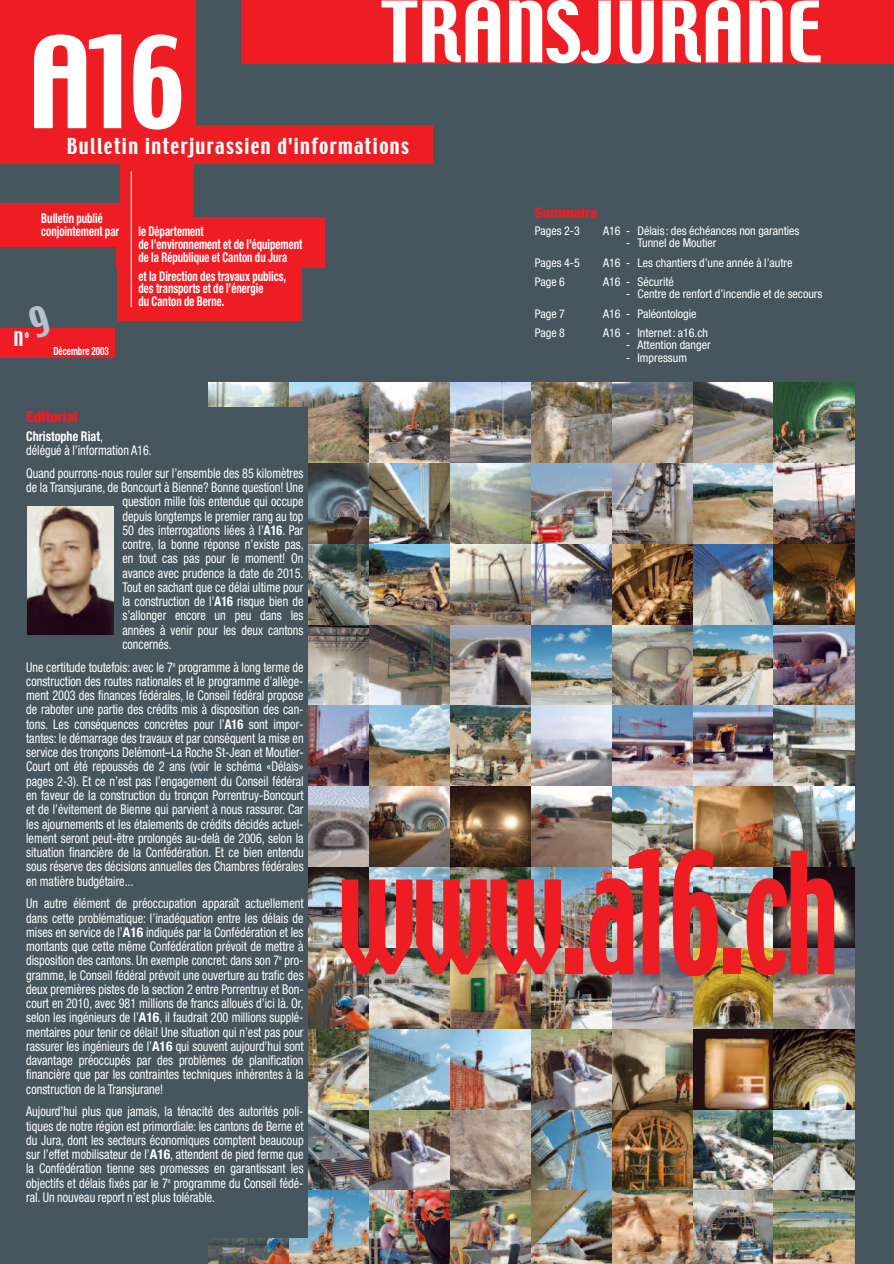
<style>
.page{position:relative;width:894px;height:1264px;background:#fff}
.page>*{position:absolute;margin:0;border:0;box-sizing:border-box;transform-origin:0 0}
.t1{font:150px "Techno";letter-spacing:-.05em;color:#ee1d23;scale:.7 1}
.t2{font:112.5px "Techno";color:#fff}
.t3{font:75px "Techno";color:#fff}
.t4{font:19.5px "Techno";letter-spacing:.075em;color:#fff}
.t5{font:18px "Techno";color:#fff}
.t6{font:900 condensed 15px "Helvetica Neue";color:#ee1d23}
.t7{font:condensed 13.5px/14.2px "Helvetica Neue";color:#fff;text-align:justify;scale:.9 1}
.t8{font:700 condensed 13.5px/12.8px "Helvetica Neue";color:#fff;scale:.8 1}
.t9{font:condensed 12px "Helvetica Neue";color:#fff}
.t10{font:700 condensed 11.25px "Helvetica Neue";color:#fff;scale:.8 1}
.s1{font-weight:700}
</style>
<div class="page">
<img style="left:0;top:0;width:894px;height:1264px">
<svg style="left:27px;top:304px;width:25px;height:35px"></svg>
<h3 class="t3" style="left:381px;top:-7px;width:442px">TRANSJURANE</h3>
<h2 class="t2" style="left:28px;top:24px;width:159px">A16</h2>
<h3 class="t4" style="left:67px;top:136px;width:343px">Bulletin interjurassien d'informations</h3>
<p class="t8" style="left:41px;top:213px;width:99px">Bulletin publié conjointement par</p>
<h3 class="t5" style="left:13px;top:329px;width:17px">N<sup>o</sup></h3>
<p class="t10" style="left:53px;top:347px;width:71px">Décembre 2003</p>
<p class="t8" style="left:138px;top:226px;width:206px">le Département<br>de l’environnement et de l’équipement de la République et Canton du Jura</p>
<p class="t8" style="left:138px;top:271px;width:186px">et la Direction des travaux publics, des transports et de l’énergie<br>du Canton de Berne.</p>
<p class="t6" style="left:26px;top:411px;width:53px">Editorial</p>
<p class="t7" style="left:26px;top:430px;width:141px"><span class="s1">Christophe Riat</span>,<br>délégué à l’information A16.</p>
<p class="t7" style="left:26px;top:467px;width:310px">Quand pourrons-nous rouler sur l’ensemble des 85 kilomètres</p>
<p class="t7" style="left:26px;top:481px;width:310px">de la Transjurane, de Boncourt à Bienne? Bonne question! Une</p>
<p class="t7" style="left:122px;top:495px;width:203px">question mille fois entendue qui occupe</p>
<p class="t7" style="left:122px;top:510px;width:203px">depuis longtemps le premier rang au top</p>
<p class="t7" style="left:122px;top:524px;width:203px">50 des interrogations liées à l’<span class="s1">A16</span>. Par</p>
<p class="t7" style="left:122px;top:538px;width:203px">contre, la bonne réponse n’existe pas,</p>
<p class="t7" style="left:122px;top:552px;width:203px">en tout cas pas pour le moment! On</p>
<p class="t7" style="left:122px;top:567px;width:203px">avance avec prudence la date de 2015.</p>
<p class="t7" style="left:122px;top:581px;width:203px">Tout en sachant que ce délai ultime pour</p>
<p class="t7" style="left:122px;top:595px;width:203px">la construction de l’<span class="s1">A16</span> risque bien de</p>
<p class="t7" style="left:122px;top:609px;width:203px">s’allonger encore un peu dans les</p>
<p class="t7" style="left:122px;top:624px;width:203px">années à venir pour les deux cantons</p>
<p class="t7" style="left:122px;top:638px;width:56px">concernés.</p>
<p class="t7" style="left:26px;top:661px;width:310px">Une certitude toutefois: avec le 7<sup>e</sup> programme à long terme de construction des routes nationales et le programme d’allège&shy;ment 2003 des finances fédérales, le Conseil fédéral propose de raboter une partie des crédits mis à disposition des can&shy;tons. Les conséquences concrètes pour l’<span class="s1">A16</span> sont impor&shy;tantes: le démarrage des travaux et par conséquent la mise en service des tronçons Delémont–La Roche St-Jean et Moutier-Court ont été repoussés de 2 ans (voir le schéma «Délais» pages 2-3). Et ce n’est pas l’engagement du Conseil fédéral en faveur de la construction du tronçon Porrentruy-Boncourt et de l’évitement de Bienne qui parvient à nous rassurer. Car les ajournements et les étalements de crédits décidés actuel&shy;lement seront peut-être prolongés au-delà de 2006, selon la situation financière de la Confédération. Et ce bien entendu sous réserve des décisions annuelles des Chambres fédérales en matière budgétaire...</p>
<p class="t7" style="left:26px;top:897px;width:310px">Un autre élément de préoccupation apparaît actuellement dans cette problématique: l’inadéquation entre les délais de mises en service de l’<span class="s1">A16</span> indiqués par la Confédération et les montants que cette même Confédération prévoit de mettre à disposition des cantons. Un exemple concret: dans son 7<sup>e</sup> pro&shy;gramme, le Conseil fédéral prévoit une ouverture au trafic des deux premières pistes de la section 2 entre Porrentruy et Bon&shy;court en 2010, avec 981 millions de francs alloués d’ici là. Or, selon les ingénieurs de l’<span class="s1">A16</span>, il faudrait 200 millions supplé&shy;mentaires pour tenir ce délai! Une situation qui n’est pas pour rassurer les ingénieurs de l’<span class="s1">A16</span> qui souvent aujourd’hui sont davantage préoccupés par des problèmes de planification financière que par les contraintes techniques inhérentes à la construction de la Transjurane!</p>
<p class="t7" style="left:26px;top:1105px;width:310px">Aujourd’hui plus que jamais, la ténacité des autorités poli&shy;tiques de notre région est primordiale: les cantons de Berne et du Jura, dont les secteurs économiques comptent beaucoup sur l’effet mobilisateur de l’<span class="s1">A16</span>, attendent de pied ferme que la Confédération tienne ses promesses en garantissant les objectifs et délais fixés par le 7<sup>e</sup> programme du Conseil fédé&shy;ral. Un nouveau report n’est plus tolérable.</p>
<p class="t6" style="left:535px;top:207px;width:64px">Sommaire</p>
<p class="t9" style="left:535px;top:226px;width:47px">Pages 2-3</p>
<p class="t9" style="left:603px;top:226px;width:198px">A16 - Délais: des échéances non garanties</p>
<p class="t9" style="left:626px;top:239px;width:92px">- Tunnel de Moutier</p>
<p class="t9" style="left:535px;top:258px;width:47px">Pages 4-5</p>
<p class="t9" style="left:603px;top:258px;width:191px">A16 - Les chantiers d’une année à l’autre</p>
<p class="t9" style="left:535px;top:277px;width:32px">Page 6</p>
<p class="t9" style="left:603px;top:277px;width:72px">A16 - Sécurité</p>
<p class="t9" style="left:626px;top:290px;width:198px">- Centre de renfort d’incendie et de secours</p>
<p class="t9" style="left:535px;top:309px;width:32px">Page 7</p>
<p class="t9" style="left:603px;top:309px;width:95px">A16 - Paléontologie</p>
<p class="t9" style="left:535px;top:328px;width:32px">Page 8</p>
<p class="t9" style="left:603px;top:328px;width:106px">A16 - Internet: a16.ch</p>
<p class="t9" style="left:626px;top:341px;width:86px">- Attention danger</p>
<p class="t9" style="left:626px;top:353px;width:62px">- Impressum</p>
<h1 class="t1" style="left:337px;top:834px;width:717px">www.a16.ch</h1>
</div>
